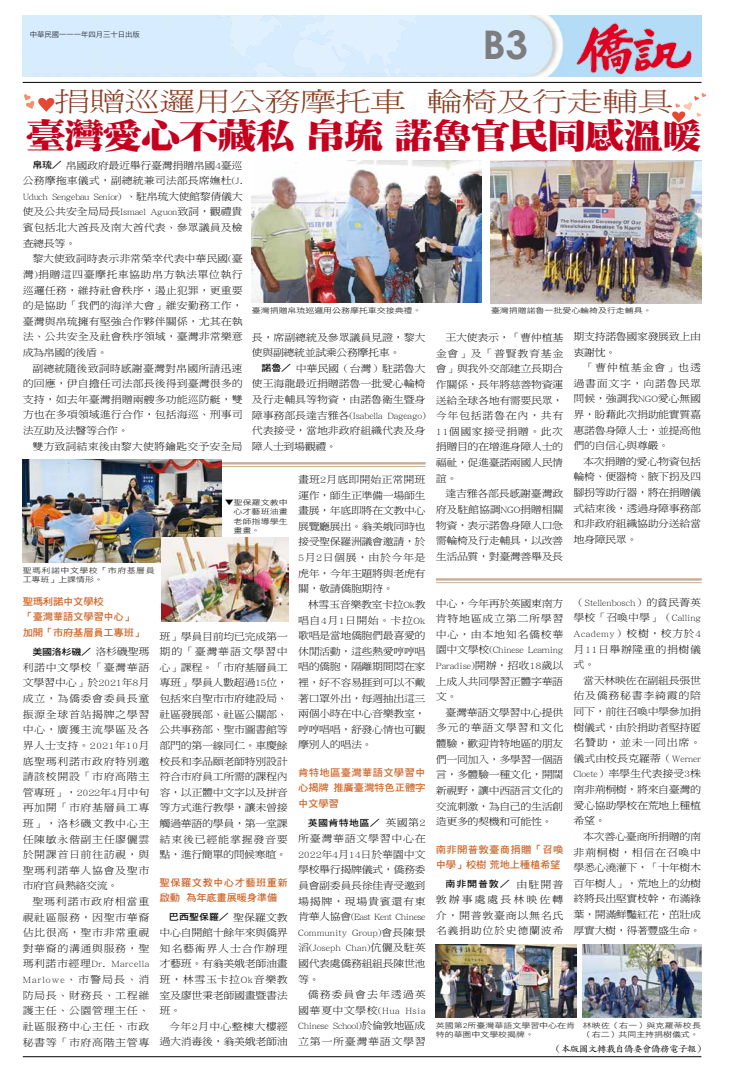
<style>
.page{position:relative;width:738px;height:1078px;background:#fff}
.page>*{position:absolute;margin:0;border:0;box-sizing:border-box;transform-origin:0 0}
.t1{font:700 39.4px "Century Gothic";color:#7d7d7d}
.t2{font:34.9px "DF Ming Std W12";letter-spacing:-.04em;color:#c5001f;scale:1.14 1}
.t3{font:26.7px "DF Ming Std W3";letter-spacing:-.04em;color:#883e24;scale:1.37 1}
.t4{font:9.9px/15.6px "DF Ming Std W3";letter-spacing:-.02em;color:#000;text-align:justify;scale:1.11 1}
.t5{font:9.9px/15.6px "DF Ming Std W3";letter-spacing:-.04em;color:#000;scale:1.11 1}
.t6{font:9.9px/15.6px "DF Ming Std W3";letter-spacing:.02em;color:#000;text-align:right;scale:1.11 1}
.t7{font:9.9px "DF Ming Std W3";letter-spacing:.005em;color:#000;scale:1.11 1}
.t8{font:9.8px/15.6px "DF Hei Std W7";letter-spacing:-.025em;color:#cd6325;scale:1.06 1}
.t9{font:9.8px/15.6px "DF Hei Std W7";letter-spacing:.025em;color:#cd6325;scale:1.06 1}
.t10{font:9.8px/15.6px "DF Hei Std W7";letter-spacing:.035em;color:#cd6325;scale:1.06 1}
.t11{font:9px "DF Hei Std W7";letter-spacing:.035em;color:#000;scale:1.11 1}
.t12{font:9px "DF Kai Shu Std W5";letter-spacing:-.1em;color:#000;scale:1.11 1}
.t13{font:7.2px/9.5px "DF Hei Std W3";letter-spacing:-.01em;color:#000;scale:1.25 1}
.t14{font:7.2px/9.5px "DF Hei Std W3";letter-spacing:.05em;color:#000;scale:1.25 1}
.t15{font:7.2px "DF Hei Std W3";letter-spacing:-.01em;color:#000}
.s1{font-family:"DF Hei Std W7";font-size:9px}
.s2{font-family:"DF Ming Std W3";font-size:9.9px}
</style>
<div class="page">
<img style="left:23px;top:16px;width:677px;height:60px">
<hr style="left:23px;top:1056px;width:677px;height:1px;background:#000">
<img style="left:215px;top:16px;width:219px;height:61px">
<hr style="left:23px;top:82px;width:678px;height:1px;background:#000">
<img style="left:572px;top:18px;width:123px;height:59px">
<hr style="left:210px;top:462px;width:215px;height:2px;background:#c9ae95">
<hr style="left:210px;top:466px;width:215px;height:1px;background:#c9ae95">
<hr style="left:435px;top:578px;width:266px;height:2px;background:#c9ae95">
<hr style="left:435px;top:582px;width:266px;height:1px;background:#c9ae95">
<img style="left:252px;top:160px;width:229px;height:143px">
<img style="left:490px;top:161px;width:210px;height:142px">
<svg style="left:24px;top:94px;width:30px;height:18px"></svg>
<svg style="left:672px;top:93px;width:33px;height:30px"></svg>
<img style="left:23px;top:460px;width:198px;height:103px">
<img style="left:435px;top:944px;width:141px;height:73px">
<img style="left:582px;top:944px;width:118px;height:73px">
<img style="left:162px;top:537px;width:126px;height:84px">
<p class="t15" style="left:30px;top:31px;width:112px">中華民國一一一年四月三十日出版</p>
<h1 class="t1" style="left:482px;top:15px;width:47px">B3</h1>
<h3 class="t3" style="left:54px;top:87px;width:453px">捐贈巡邏用公務摩托車 輪椅及行走輔具</h3>
<h2 class="t2" style="left:26px;top:117px;width:594px">臺灣愛心不藏私 帛琉 諾魯官民同感溫暖</h2>
<p class="t4" style="left:23px;top:157px;width:199px;text-indent:10px"><span class="s1">帛琉／</span> 帛國政府最近舉行臺灣捐贈帛國4臺巡公務摩拖車儀式，副總統兼司法部長席嫵杜(J.<br>Uduch Sengebau Senior) 、駐帛琉大使館黎倩儀大使及公共安全局局長Ismael Aguon致詞，觀禮貴賓包括北大酋長及南大酋代表、參眾議員及檢查總長等。</p>
<p class="t4" style="left:23px;top:251px;width:199px;text-indent:10px">黎大使致詞時表示非常榮幸代表中華民國(臺灣)捐贈這四臺摩托車協助帛方執法單位執行巡邏任務，維持社會秩序，遏止犯罪，更重要的是協助「我們的海洋大會」維安勤務工作，臺灣與帛琉擁有堅強合作夥伴關係，尤其在執法、公共安全及社會秩序領域，臺灣非常樂意成為帛國的後盾。</p>
<p class="t4" style="left:23px;top:360px;width:199px;text-indent:10px">副總統隨後致詞時感謝臺灣對帛國所請迅速的回應，伊自擔任司法部長後得到臺灣很多的支持，如去年臺灣捐贈兩艘多功能巡防艇，雙方也在多項領域進行合作，包括海巡、刑事司法互助及法醫等合作。</p>
<p class="t7" style="left:32px;top:440px;width:191px">雙方致詞結束後由黎大使將鑰匙交予安全局</p>
<p class="t13" style="left:252px;top:305px;width:137px">臺灣捐贈帛琉巡邏用公務摩托車交接典禮。</p>
<p class="t13" style="left:490px;top:306px;width:130px">臺灣捐贈諾魯一批愛心輪椅及行走輔具。</p>
<p class="t5" style="left:573px;top:328px;width:116px">期支持諾魯國家發展致上由衷謝忱。</p>
<p class="t4" style="left:573px;top:359px;width:116px;text-indent:10px">「曹仲植基金會」也透過書面文字，向諾魯民眾問候，強調我NGO愛心無國界，盼藉此次捐助能實質嘉惠諾魯身障人士，並提高他們的自信心與尊嚴。</p>
<p class="t4" style="left:573px;top:453px;width:116px;text-indent:10px">本次捐贈的愛心物資包括輪椅、便器椅、腋下拐及四腳拐等助行器，將在捐贈儀式結束後，透過身障事務部和非政府組織協助分送給當地身障民眾。</p>
<p class="t5" style="left:252px;top:329px;width:158px">長，席副總統及參眾議員見證，黎大使與副總統並試乘公務摩托車。</p>
<p class="t4" style="left:252px;top:360px;width:158px;text-indent:10px"><span class="s1">諾魯／</span> 中華民國（台灣）駐諾魯大使王海龍最近捐贈諾魯一批愛心輪椅及行走輔具等物資，由諾魯衛生暨身障事務部長達吉雅各(Isabella Dageago)代表接受，當地非政府組織代表及身障人士到場觀禮。</p>
<p class="t4" style="left:435px;top:329px;width:116px;text-indent:10px">王大使表示，「曹仲植基金會」及「普賢教育基金會」與我外交部建立長期合作關係，長年將慈善物資運送給全球各地有需要民眾，今年包括諾魯在內，共有11個國家接受捐贈。此次捐贈目的在增進身障人士的福祉，促進臺諾兩國人民情誼。</p>
<p class="t4" style="left:435px;top:485px;width:116px;text-indent:10px">達吉雅各部長感謝臺灣政府及駐館協調NGO捐贈相關物資，表示諾魯身障人口急需輪椅及行走輔具，以改善生活品質，對臺灣善舉及長</p>
<p class="t4" style="left:298px;top:471px;width:116px">畫班2月底即開始正常開班運作，師生正準備一場師生畫展，年底即將在文教中心展覽廳展出。翁美娥同時也接受聖保羅洲議會邀請，於5月2日個展，由於今年是虎年，今年主題將與老虎有關，敬請僑胞期待。</p>
<p class="t4" style="left:298px;top:596px;width:116px;text-indent:10px">林雪玉音樂教室卡拉Ok教唱自4月1日開始。卡拉Ok歌唱是當地僑胞們最喜愛的休閒活動，這些熱愛哼哼唱唱的僑胞，隔離期間悶在家裡，好不容易捱到可以不戴著口罩外出，每週抽出這三兩個小時在中心音樂教室，哼哼唱唱，舒發心情也可觀摩別人的唱法。</p>
<p class="t8" style="left:298px;top:764px;width:122px;text-align:justify">肯特地區臺灣華語文學習中心揭牌 推廣臺灣特色正體字中文學習</p>
<p class="t11" style="left:307px;top:817px;width:108px">英國肯特地區／ <span class="s2">英國第2</span></p>
<p class="t4" style="left:298px;top:830px;width:116px">所臺灣華語文學習中心在2022年4月14日於華園中文學校舉行揭牌儀式，僑務委員會副委員長徐佳青受邀到場揭牌，現場貴賓還有東肯華人協會(East Kent Chinese Community Group)會長陳景滔(Joseph Chan)伉儷及駐英國代表處僑務組組長陳世池等。</p>
<p class="t4" style="left:298px;top:986px;width:116px;text-indent:10px">僑務委員會去年透過英國華夏中文學校(Hua Hsia Chinese School)於倫敦地區成立第一所臺灣華語文學習</p>
<p class="t13" style="left:233px;top:497px;width:45px;text-align:justify;text-indent:-9px">▼聖保羅文教中心才藝班油畫老師指導學生畫畫。</p>
<p class="t14" style="left:23px;top:565px;width:107px">聖瑪利諾中文學校「市府基層員工專班」上課情形。</p>
<p class="t8" style="left:23px;top:593px;width:116px">聖瑪利諾中文學校<br>「臺灣華語文學習中心」加開「市府基層員工專班」</p>
<p class="t11" style="left:32px;top:646px;width:107px">美國洛杉磯／ <span class="s2">洛杉磯聖瑪</span></p>
<p class="t4" style="left:23px;top:659px;width:116px">利諾中文學校「臺灣華語文學習中心」於2021年8月成立，為僑委會委員長童振源全球首站揭牌之學習中心，廣獲主流學區及各界人士支持。2021年10月底聖瑪利諾市政府特別邀請該校開設「市府高階主管專班」，2022年4月中旬再加開「市府基層員工專班」，洛杉磯文教中心主任陳敏永偕副主任廖儷雲於開課首日前往訪視，與聖瑪利諾華人協會及聖市市府官員熱絡交流。</p>
<p class="t4" style="left:23px;top:893px;width:116px;text-indent:10px">聖瑪利諾市政府相當重視社區服務，因聖市華裔佔比很高，聖市非常重視對華裔的溝通與服務，聖瑪利諾市經理Dr. Marcella Marlowe、市警局長、消防局長、財務長、工程維護主任、公園管理主任、社區服務中心主任、市政秘書等「市府高階主管專</p>
<p class="t4" style="left:573px;top:594px;width:116px">（Stellenbosch）的貧民菁英學校「召喚中學」（Calling Academy）校樹，校方於4月11日舉辦隆重的捐樹儀式。</p>
<p class="t4" style="left:573px;top:672px;width:116px;text-indent:10px">當天林映佐在副組長張世佑及僑務秘書李綺霞的陪同下，前往召喚中學參加捐樹儀式，由於捐助者堅持匿名贊助，並未一同出席。儀式由校長克羅蒂（Werner Cloete）率學生代表接受3株南非荊桐樹，將來自臺灣的愛心協助學校在荒地上種植希望。</p>
<p class="t4" style="left:573px;top:828px;width:116px;text-indent:10px">本次善心臺商所捐贈的南非荊桐樹，相信在召喚中學悉心澆灌下，「十年樹木百年樹人」，荒地上的幼樹終將長出堅實枝幹，布滿綠葉，開滿鮮豔紅花，茁壯成厚實大樹，得著豐盛生命。</p>
<p class="t4" style="left:435px;top:595px;width:116px">中心，今年再於英國東南方肯特地區成立第二所學習中心，由本地知名僑校華園中文學校(Chinese Learning Paradise)開辦，招收18歲以上成人共同學習正體字華語文。</p>
<p class="t4" style="left:435px;top:704px;width:116px;text-indent:10px">臺灣華語文學習中心提供多元的華語文學習和文化體驗，歡迎肯特地區的朋友們一同加入，多學習一個語言，多體驗一種文化，開闊新視野，讓中西語言文化的交流刺激，為自己的生活創造更多的契機和可能性。</p>
<p class="t9" style="left:435px;top:840px;width:122px">南非開普敦臺商捐贈「召喚中學」校樹 荒地上種植希望</p>
<p class="t11" style="left:445px;top:878px;width:108px">南非開普敦／ <span class="s2">由駐開普</span></p>
<p class="t4" style="left:435px;top:891px;width:116px">敦辦事處處長林映佐轉介，開普敦臺商以無名氏名義捐助位於史德蘭波希</p>
<p class="t4" style="left:159px;top:628px;width:117px">班」學員目前均已完成第一期的「臺灣華語文學習中心」課程。「市府基層員工專班」學員人數超過15位，包括來自聖市市府建設局、社區發展部、社區公關部、公共事務部、聖市圖書館等部門的第一線同仁。車慶餘校長和李品頤老師特別設計符合市府員工所需的課程內容，以正體中文字以及拼音等方式進行教學，讓未曾接觸過華語的學員，第一堂課結束後已經能掌握發音要點，進行簡單的問候寒暄。</p>
<p class="t10" style="left:159px;top:873px;width:122px">聖保羅文教中心才藝班重新啟動 為年底畫展暖身準備</p>
<p class="t11" style="left:169px;top:911px;width:108px">巴西聖保羅／ <span class="s2">聖保羅文教</span></p>
<p class="t4" style="left:159px;top:924px;width:117px">中心自開館十餘年來與僑界知名藝術界人士合作辦理才藝班。有翁美娥老師油畫班，林雪玉卡拉Ok音樂教室及廖世秉老師國畫暨書法班。</p>
<p class="t6" style="left:159px;top:1018px;width:117px">今年2月中心整棟大樓經過大消毒後，翁美娥老師油</p>
<p class="t13" style="left:435px;top:1019px;width:113px">英國第2所臺灣華語文學習中心在肯特的華園中文學校揭牌。</p>
<p class="t13" style="left:582px;top:1019px;width:96px">林映佐（右一）與克羅蒂校長（右二）共同主持捐樹儀式。</p>
<p class="t12" style="left:551px;top:1044px;width:140px">（本版圖文轉載自僑委會僑務電子報）</p>
</div>
